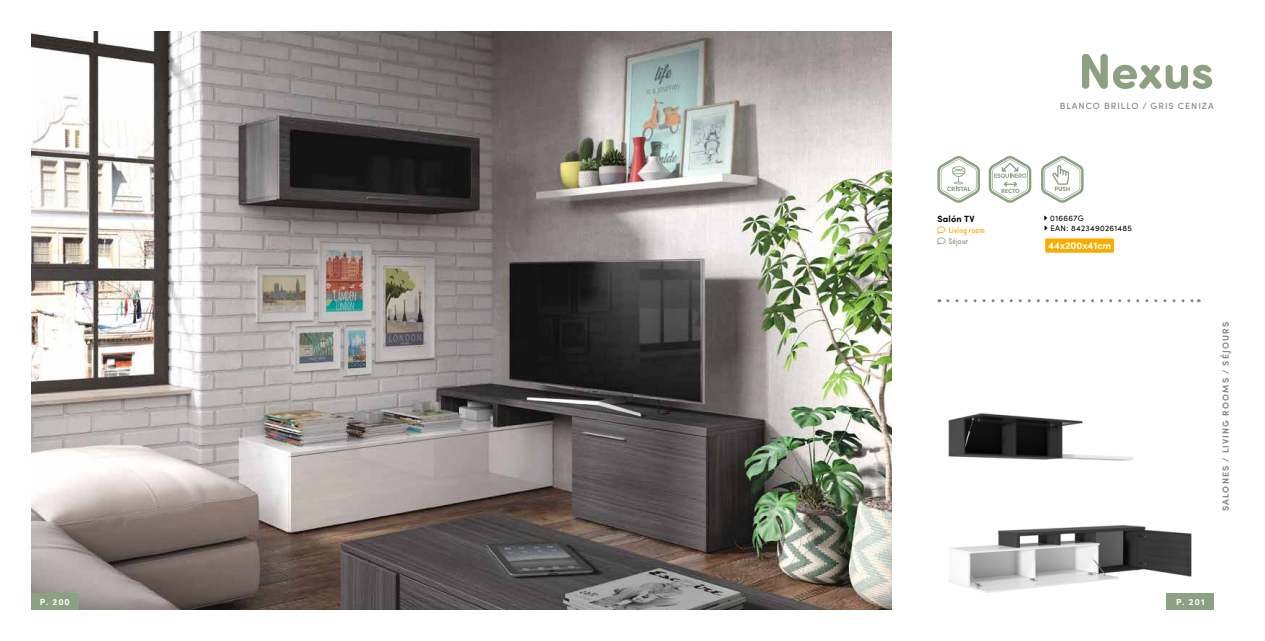
<style>
.page{position:relative;width:1265px;height:641px;background:#fff}
.page>*{position:absolute;margin:0;border:0;box-sizing:border-box;transform-origin:0 0}
.t1{font:700 50px "Sofia Pro Soft";color:#8ca182}
.t2{font:700 10px "Sofia Pro";color:#fff}
.t3{font:500 9px "Sofia Pro";letter-spacing:.11em;color:#878787}
.t4{font:700 9px "Sofia Pro";letter-spacing:.02em;color:#000}
.t5{font:700 8.9px "Sofia Pro";letter-spacing:.13em;color:#878787}
.t6{font:700 8.9px "Sofia Pro";letter-spacing:.12em;color:#fff}
.t7{font:8px/9.6px "Sofia Pro";letter-spacing:.04em;color:#000}
.t8{font:500 8px "Sofia Pro Condensed";letter-spacing:.045em;color:#f8ac00}
.t9{font:500 8px "Sofia Pro Condensed";letter-spacing:.045em;color:#8ca182}
.t10{font:900 6px "Sofia Pro";letter-spacing:-.03em;color:#8ca182}
</style>
<div class="page">
<img style="left:31px;top:31px;width:860px;height:578px">
<div style="left:1045px;top:238px;width:68px;height:15px;background:#f8ac00"></div>
<svg style="left:947px;top:299px;width:252px;height:3px"></svg>
<svg style="left:1041px;top:156px;width:42px;height:47px"></svg>
<img style="left:948px;top:413px;width:244px;height:180px">
<svg style="left:937px;top:156px;width:42px;height:47px"></svg>
<svg style="left:988px;top:156px;width:43px;height:47px"></svg>
<div style="left:1166px;top:593px;width:47px;height:16px;background:#8ca182"></div>
<div style="left:31px;top:593px;width:47px;height:16px;background:#8ca182"></div>
<h1 class="t1" style="left:1077px;top:35px;width:137px">Nexus</h1>
<p class="t3" style="left:1059px;top:99px;width:155px">BLANCO BRILLO / GRIS CENIZA</p>
<p class="t4" style="left:937px;top:212px;width:39px">Salón TV</p>
<p class="t8" style="left:948px;top:224px;width:37px">Living room</p>
<p class="t9" style="left:948px;top:235px;width:21px">Séjour</p>
<p class="t10" style="left:1000px;top:186px;width:20px">RECTO</p>
<p class="t7" style="left:1050px;top:213px;width:83px">016667G<br>EAN: 8423490261485</p>
<p class="t2" style="left:1047px;top:237px;width:65px">44x200x41cm</p>
<p class="t5" style="left:1218px;top:511px;width:190px;rotate:-90deg">SALONES / LIVING ROOMS / SÉJOURS</p>
<p class="t6" style="left:40px;top:594px;width:32px">P. 200</p>
<p class="t6" style="left:1176px;top:594px;width:30px">P. 201</p>
</div>
